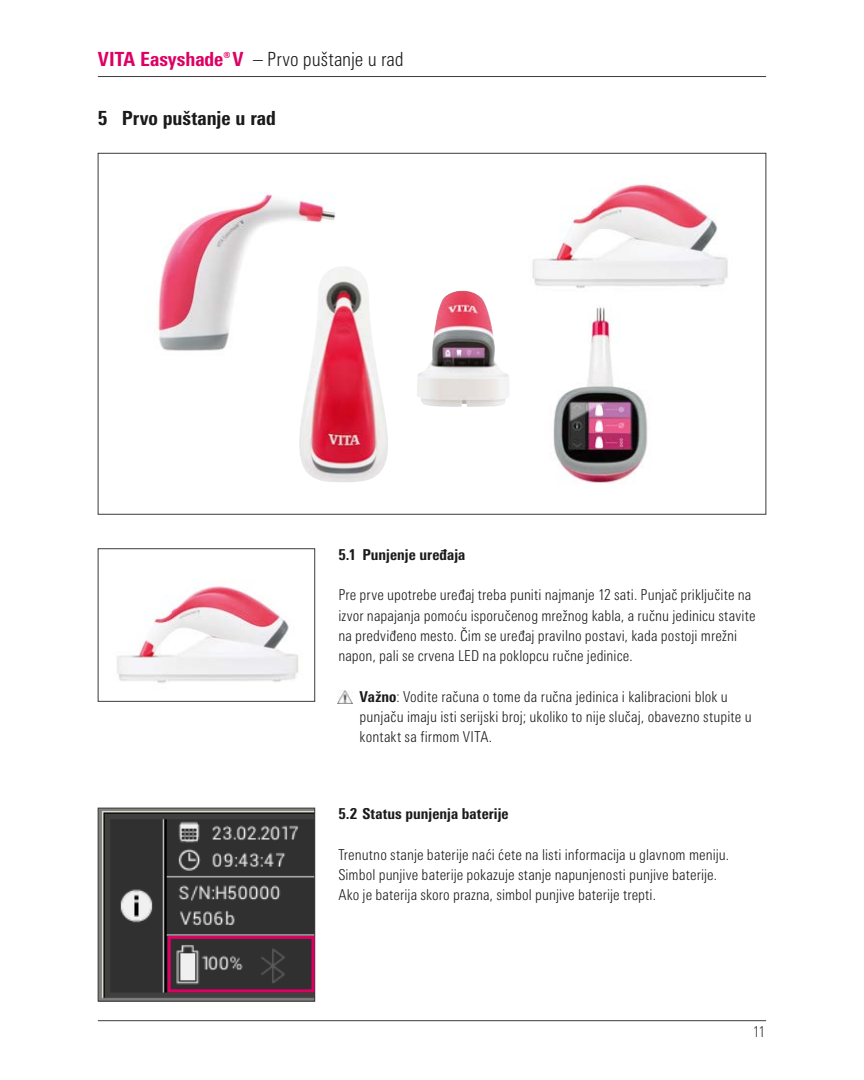
<style>
.page{position:relative;width:864px;height:1080px;background:#fff}
.page>*{position:absolute;margin:0;border:0;box-sizing:border-box;transform-origin:0 0}
.t1{font:300 condensed 19.5px "Univers Next Pro";color:#1a1a1a}
.t2{font:800 condensed 19.5px "Univers Next Pro";color:#1a1a1a}
.t3{font:800 condensed 19.5px "Univers Next Pro";color:#dd0064}
.t4{font:300 condensed 15px/20.2px "Univers Next Pro";letter-spacing:.005em;color:#1a1a1a}
.t5{font:800 condensed 15px "Univers Next Pro";letter-spacing:.005em;color:#1a1a1a}
.t6{font:300 condensed 15px "Univers Next Pro";color:#3b3b3a}
.s1{font-size:16.5px}
.s2{font-weight:800}
</style>
<div class="page">
<hr style="left:98px;top:76px;width:667px;height:1px;background:#3b3b3a">
<hr style="left:98px;top:1020px;width:667px;height:1px;background:#3b3b3a">
<img style="left:117px;top:586px;width:182px;height:97px">
<div style="left:98px;top:549px;width:217px;height:153px;border:1px solid #3b3b3a"></div>
<img style="left:100px;top:810px;width:213px;height:189px">
<div style="left:98px;top:808px;width:217px;height:193px;border:1px solid #3b3b3a"></div>
<div style="left:168px;top:936px;width:146px;height:56px;border:3px solid #dd0064"></div>
<img style="left:553px;top:307px;width:95px;height:176px">
<img style="left:158px;top:194px;width:178px;height:157px">
<img style="left:532px;top:184px;width:196px;height:104px">
<img style="left:299px;top:266px;width:89px;height:216px">
<img style="left:417px;top:291px;width:92px;height:116px">
<img style="left:338px;top:690px;width:14px;height:13px">
<h1 class="t3" style="left:98px;top:47px;width:147px">VITA Easyshade<span class="s1">®</span>V</h1>
<h1 class="t1" style="left:253px;top:48px;width:152px">– Prvo puštanje u rad</h1>
<h1 class="t2" style="left:98px;top:107px;width:179px">5 Prvo puštanje u rad</h1>
<p class="t5" style="left:338px;top:545px;width:128px">5.1 Punjenje uređaja</p>
<p class="t4" style="left:338px;top:585px;width:418px">Pre prve upotrebe uređaj treba puniti najmanje 12 sati. Punjač priključite na izvor napajanja pomoću isporučenog mrežnog kabla, a ručnu jedinicu stavite na predviđeno mesto. Čim se uređaj pravilno postavi, kada postoji mrežni napon, pali se crvena LED na poklopcu ručne jedinice.</p>
<p class="t4" style="left:359px;top:686px;width:393px"><span class="s2">Važno</span>: Vodite računa o tome da ručna jedinica i kalibracioni blok u punjaču imaju isti serijski broj; ukoliko to nije slučaj, obavezno stupite u kontakt sa firmom VITA.</p>
<p class="t5" style="left:338px;top:805px;width:172px">5.2 Status punjenja baterije</p>
<p class="t4" style="left:338px;top:844px;width:392px">Trenutno stanje baterije naći ćete na listi informacija u glavnom meniju.<br>Simbol punjive baterije pokazuje stanje napunjenosti punjive baterije.<br>Ako je baterija skoro prazna, simbol punjive baterije trepti.</p>
<p class="t6" style="left:752px;top:1023px;width:14px">11</p>
</div>
